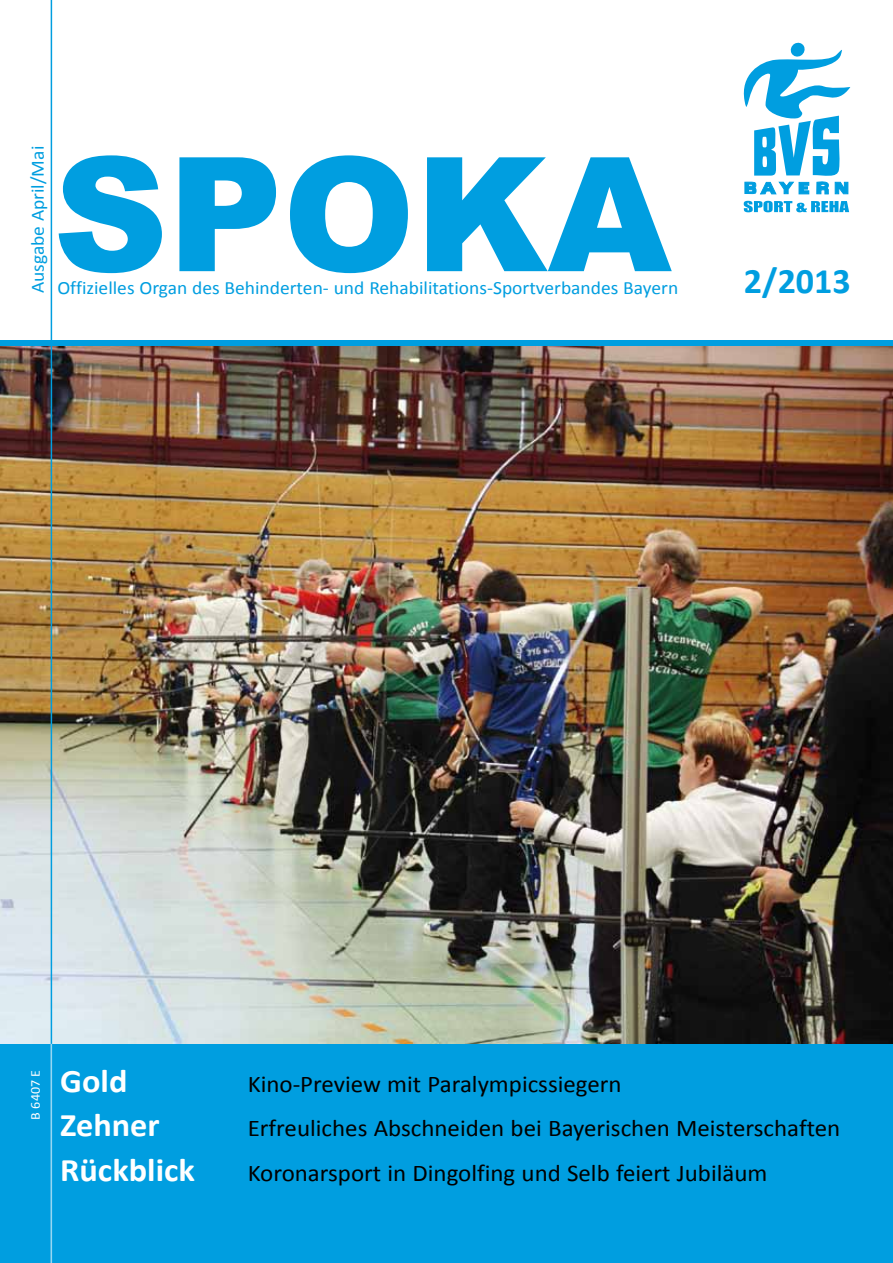
<style>
.page{position:relative;width:893px;height:1263px;background:#fff}
.page>*{position:absolute;margin:0;border:0;box-sizing:border-box;transform-origin:0 0}
.t1{font:900 159px "Arial";color:#009ee0}
.t2{font:700 36px "Calibri";color:#009ee0}
.t3{font:700 33px "Calibri";color:#fff;scale:1.04 1}
.t4{font:24px "Calibri";color:#000;scale:1.04 1}
.t5{font:18.75px "Calibri";color:#009ee0;scale:1.04 1}
.t6{font:13.5px "Calibri";color:#fff;scale:1.04 1}
</style>
<div class="page">
<div style="left:0;top:340px;width:893px;height:923px;background:#009ee0"></div>
<svg style="left:743px;top:43px;width:107px;height:151px"></svg>
<svg style="left:744px;top:201px;width:105px;height:11px"></svg>
<img style="left:0;top:347px;width:893px;height:697px">
<hr style="left:51px;top:0;width:1px;height:1239px;background:#009ee0">
<hr style="left:51px;top:1044px;width:1px;height:219px;background:#fff">
<p class="t5" style="left:26px;top:293px;width:143px;rotate:-90deg">Ausgabe April/Mai</p>
<h1 class="t1" style="left:53px;top:99px;width:620px">SPOKA</h1>
<p class="t5" style="left:57px;top:276px;width:598px">Offizielles Organ des Behinderten- und Rehabilitations-Sportverbandes Bayern</p>
<h2 class="t2" style="left:744px;top:258px;width:108px">2/2013</h2>
<p class="t6" style="left:27px;top:1120px;width:50px;rotate:-90deg">B 6407 E</p>
<h3 class="t3" style="left:60px;top:1060px;width:66px">Gold</h3>
<p class="t4" style="left:248px;top:1069px;width:361px">Kino-Preview mit Paralympicssiegern</p>
<h3 class="t3" style="left:60px;top:1104px;width:97px">Zehner</h3>
<p class="t4" style="left:248px;top:1113px;width:571px">Erfreuliches Abschneiden bei Bayerischen Meisterschaften</p>
<h3 class="t3" style="left:60px;top:1148px;width:131px">Rückblick</h3>
<p class="t4" style="left:248px;top:1157px;width:501px">Koronarsport in Dingolfing und Selb feiert Jubiläum</p>
</div>
